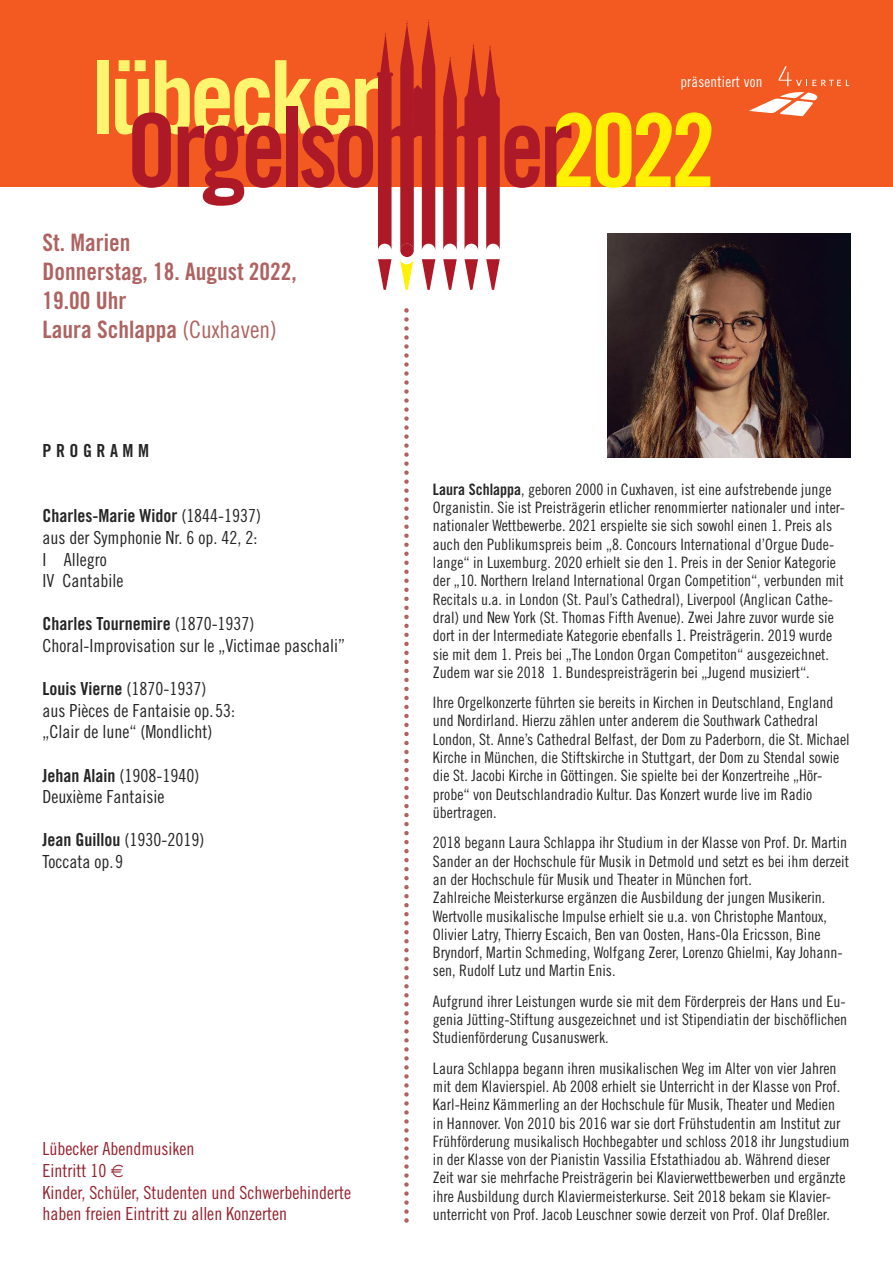
<style>
.page{position:relative;width:893px;height:1263px;background:#fff}
.page>*{position:absolute;margin:0;border:0;box-sizing:border-box;transform-origin:0 0}
.t1{font:24px/28.8px "Trade Gothic Bold Cond Twenty";color:#ae6361}
.t2{font:18px/21.6px "Trade Gothic Cond Eighteen";color:#272627}
.t3{font:18px/21.6px "Trade Gothic Cond Eighteen";color:#96212e}
.t4{font:18px "Trade Gothic Bold Cond Twenty";color:#272627}
.t5{font:18px "Trade Gothic Bold Cond Twenty";letter-spacing:.25em;color:#272627}
.t6{font:15.75px/18.3px "Trade Gothic Cond Eighteen";color:#272627}
.t7{font:15px "Trade Gothic Cond Eighteen";letter-spacing:.015em;color:#fff}
.s1{font-family:"Trade Gothic Cond Eighteen"}
.s2{font-family:"Trade Gothic Bold Cond Twenty"}
</style>
<div class="page">
<div style="left:0;top:0;width:893px;height:187px;background:#f25a21"></div>
<div style="left:98px;top:60px;width:11px;height:74px;background:#fff46d"></div>
<svg style="left:422px;top:259px;width:13px;height:31px"></svg>
<svg style="left:465px;top:259px;width:13px;height:31px"></svg>
<svg style="left:486px;top:259px;width:14px;height:31px"></svg>
<svg style="left:378px;top:259px;width:13px;height:31px"></svg>
<div style="left:400px;top:243px;width:14px;height:14px;background:#ad1926;border-radius:50%"></div>
<svg style="left:115px;top:20px;width:320px;height:230px"></svg>
<svg style="left:443px;top:259px;width:14px;height:31px"></svg>
<svg style="left:400px;top:260px;width:13px;height:30px"></svg>
<svg style="left:443px;top:44px;width:268px;height:206px"></svg>
<svg style="left:404px;top:308px;width:5px;height:915px"></svg>
<img style="left:607px;top:234px;width:243px;height:224px">
<svg style="left:749px;top:66px;width:101px;height:50px"></svg>
<h1 class="t1" style="left:43px;top:230px;width:256px">St. Marien<br>Donnerstag, 18. August 2022,<br>19.00 Uhr<br>Laura Schlappa <span class="s1">(Cuxhaven)</span></h1>
<p class="t5" style="left:43px;top:444px;width:108px">PROGRAMM</p>
<p class="t4" style="left:43px;top:509px;width:220px">Charles-Marie Widor <span class="s1">(1844-1937)</span></p>
<p class="t2" style="left:43px;top:528px;width:216px">aus der Symphonie Nr. 6 op. 42, 2:<br>I Allegro<br>IV Cantabile</p>
<p class="t4" style="left:43px;top:617px;width:214px">Charles Tournemire <span class="s1">(1870-1937)</span></p>
<p class="t2" style="left:43px;top:636px;width:304px">Choral-Improvisation sur le „Victimae paschali”</p>
<p class="t4" style="left:43px;top:682px;width:165px">Louis Vierne <span class="s1">(1870-1937)</span></p>
<p class="t2" style="left:43px;top:701px;width:194px">aus Pièces de Fantaisie op.53: „Clair de lune“ (Mondlicht)</p>
<p class="t2" style="left:43px;top:766px;width:158px"><span class="s2">Jehan Alain</span> (1908-1940)<br>Deuxième Fantaisie</p>
<p class="t4" style="left:43px;top:833px;width:163px">Jean Guillou <span class="s1">(1930-2019)</span></p>
<p class="t2" style="left:43px;top:852px;width:82px">Toccata op.9</p>
<p class="t3" style="left:43px;top:1140px;width:310px">Lübecker Abendmusiken<br>Eintritt 10<br>Kinder, Schüler, Studenten und Schwerbehinderte haben freien Eintritt zu allen Konzerten</p>
<p class="t7" style="left:680px;top:77px;width:84px">präsentiert von</p>
<p class="t6" style="left:433px;top:481px;width:414px"><span class="s2">Laura Schlappa</span>, geboren 2000 in Cuxhaven, ist eine aufstrebende junge Organistin. Sie ist Preisträgerin etlicher renommierter nationaler und inter&shy;nationaler Wettbewerbe. 2021 erspielte sie sich sowohl einen 1. Preis als auch den Publikumspreis beim „8. Concours International d’Orgue Dude&shy;lange“ in Luxemburg. 2020 erhielt sie den 1. Preis in der Senior Kategorie der „10. Northern Ireland International Organ Competition“, verbunden mit Recitals u.a. in London (St. Paul’s Cathedral), Liverpool (Anglican Cathe&shy;dral) und New York (St. Thomas Fifth Avenue). Zwei Jahre zuvor wurde sie dort in der Intermediate Kategorie ebenfalls 1. Preisträgerin. 2019 wurde sie mit dem 1. Preis bei „The London Organ Competiton“ ausgezeichnet.<br>Zudem war sie 2018 1. Bundespreisträgerin bei „Jugend musiziert“.</p>
<p class="t6" style="left:433px;top:695px;width:418px">Ihre Orgelkonzerte führten sie bereits in Kirchen in Deutschland, England und Nordirland. Hierzu zählen unter anderem die Southwark Cathedral London, St. Anne’s Cathedral Belfast, der Dom zu Paderborn, die St. Michael Kirche in München, die Stiftskirche in Stuttgart, der Dom zu Stendal sowie die St. Jacobi Kirche in Göttingen. Sie spielte bei der Konzertreihe „Hör&shy;probe“ von Deutschlandradio Kultur. Das Konzert wurde live im Radio übertragen.</p>
<p class="t6" style="left:433px;top:835px;width:418px">2018 begann Laura Schlappa ihr Studium in der Klasse von Prof. Dr. Martin Sander an der Hochschule für Musik in Detmold und setzt es bei ihm derzeit an der Hochschule für Musik und Theater in München fort.<br>Zahlreiche Meisterkurse ergänzen die Ausbildung der jungen Musikerin.<br>Wertvolle musikalische Impulse erhielt sie u.a. von Christophe Mantoux, Olivier Latry, Thierry Escaich, Ben van Oosten, Hans-Ola Ericsson, Bine Bryndorf, Martin Schmeding, Wolfgang Zerer, Lorenzo Ghielmi, Kay Johann&shy;sen, Rudolf Lutz und Martin Enis.</p>
<p class="t6" style="left:433px;top:993px;width:416px;text-align:justify">Aufgrund ihrer Leistungen wurde sie mit dem Förderpreis der Hans und Eu&shy;genia Jütting-Stiftung ausgezeichnet und ist Stipendiatin der bischöflichen Studienförderung Cusanuswerk.</p>
<p class="t6" style="left:433px;top:1060px;width:418px">Laura Schlappa begann ihren musikalischen Weg im Alter von vier Jahren mit dem Klavierspiel. Ab 2008 erhielt sie Unterricht in der Klasse von Prof.<br>Karl-Heinz Kämmerling an der Hochschule für Musik, Theater und Medien<br>in Hannover. Von 2010 bis 2016 war sie dort Frühstudentin am Institut zur Frühförderung musikalisch Hochbegabter und schloss 2018 ihr Jungstudium in der Klasse von der Pianistin Vassilia Efstathiadou ab. Während dieser Zeit war sie mehrfache Preisträgerin bei Klavierwettbewerben und ergänzte ihre Ausbildung durch Klaviermeisterkurse. Seit 2018 bekam sie Klavier&shy;unterricht von Prof. Jacob Leuschner sowie derzeit von Prof. Olaf Dreßler.</p>
</div>
